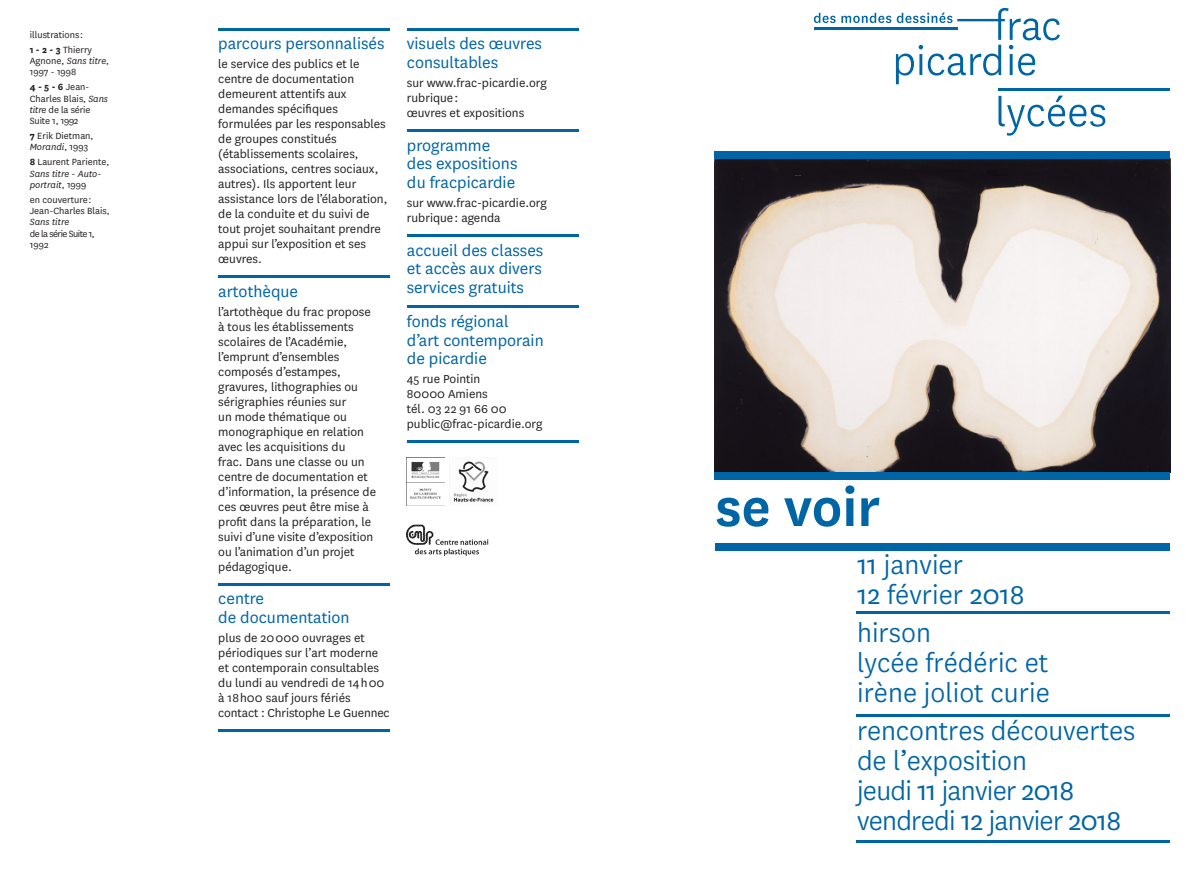
<style>
.page{position:relative;width:1200px;height:893px;background:#fff}
.page>*{position:absolute;margin:0;border:0;box-sizing:border-box;transform-origin:0 0}
.t1{font:600 60px "National";color:#0065a4}
.t2{font:30px "National Frac";letter-spacing:-.005em;color:#0065a4}
.t3{font:30px "National Frac";letter-spacing:-.025em;color:#0065a4}
.t4{font:18px/18.8px "National";color:#0065a4}
.t5{font:13.5px/15px "National";color:#231f20}
.t6{font:10.5px/11.2px "National";color:#231f20}
.t7{font:italic 10.5px/11.2px "National";color:#231f20}
.t8{font:10.5px/11.2px "National";letter-spacing:-.05em;color:#231f20}
.s1{font-weight:700}
.s2{font-style:italic}
.s3{font-weight:700;font-style:normal}
.s4{font-style:normal}
</style>
<div class="page">
<hr style="left:218px;top:28px;width:172px;height:3px;background:#0065a4">
<hr style="left:218px;top:276px;width:172px;height:2px;background:#0065a4">
<hr style="left:218px;top:583px;width:172px;height:3px;background:#0065a4">
<hr style="left:218px;top:729px;width:172px;height:3px;background:#0065a4">
<hr style="left:407px;top:28px;width:171px;height:3px;background:#0065a4">
<hr style="left:407px;top:129px;width:171px;height:3px;background:#0065a4">
<hr style="left:407px;top:234px;width:171px;height:3px;background:#0065a4">
<hr style="left:407px;top:306px;width:171px;height:2px;background:#0065a4">
<hr style="left:407px;top:441px;width:171px;height:2px;background:#0065a4">
<div style="left:715px;top:543px;width:454px;height:8px;background:#0065a4"></div>
<hr style="left:998px;top:89px;width:171px;height:2px;background:#0065a4">
<svg style="left:998px;top:96px;width:106px;height:40px"></svg>
<svg style="left:813px;top:8px;width:246px;height:76px"></svg>
<hr style="left:813px;top:28px;width:144px;height:2px;background:#0065a4">
<img style="left:714px;top:159px;width:455px;height:313px">
<hr style="left:856px;top:611px;width:313px;height:3px;background:#0065a4">
<div style="left:714px;top:151px;width:455px;height:8px;background:#0065a4"></div>
<div style="left:714px;top:473px;width:455px;height:7px;background:#0065a4"></div>
<hr style="left:856px;top:713px;width:313px;height:3px;background:#0065a4">
<hr style="left:856px;top:840px;width:313px;height:3px;background:#0065a4">
<img style="left:453px;top:461px;width:41px;height:41px">
<img style="left:406px;top:457px;width:38px;height:49px">
<img style="left:406px;top:524px;width:83px;height:32px">
<p class="t6" style="left:30px;top:29px;width:55px">illustrations :</p>
<p class="t6" style="left:30px;top:44px;width:81px"><span class="s1">1 - 2 - 3</span> Thierry<br>Agnone, <span class="s2">Sans titre</span>,<br>1997 - 1998</p>
<p class="t6" style="left:30px;top:81px;width:80px"><span class="s1">4 - 5 - 6</span> Jean-<br>Charles Blais, <span class="s2">Sans titre</span> de la série<br>Suite 1, 1992</p>
<p class="t6" style="left:30px;top:130px;width:65px"><span class="s1">7</span> Erik Dietman,<br><span class="s2">Morandi</span>, 1993</p>
<p class="t7" style="left:30px;top:156px;width:81px"><span class="s3">8</span> <span class="s4">Laurent Pariente,<br></span>Sans titre - Auto&shy;portrait<span class="s4">, 1999</span></p>
<p class="t6" style="left:30px;top:194px;width:81px">en couverture :<br>Jean-Charles Blais,<br><span class="s2">Sans titre</span></p>
<p class="t8" style="left:30px;top:227px;width:66px">de la série Suite 1,<br>1992</p>
<p class="t4" style="left:218px;top:34px;width:168px">parcours personnalisés</p>
<p class="t5" style="left:218px;top:56px;width:171px">le service des publics et le centre de documentation demeurent attentifs aux demandes spécifiques formulées par les responsables de groupes constitués (établissements scolaires, associations, centres sociaux, autres). Ils apportent leur assistance lors de l’élaboration, de la conduite et du suivi de tout projet souhaitant prendre appui sur l’exposition et ses œuvres.</p>
<p class="t4" style="left:218px;top:281px;width:81px">artothèque</p>
<p class="t5" style="left:218px;top:303px;width:159px">l’artothèque du frac propose à tous les établissements scolaires de l’Académie, l’emprunt d’ensembles composés d’estampes, gravures, lithographies ou sérigraphies réunies sur<br>un mode thématique ou monographique en relation avec les acquisitions du<br>frac. Dans une classe ou un centre de documentation et d’information, la présence de ces œuvres peut être mise à profit dans la préparation, le suivi d’une visite d’exposition ou l’animation d’un projet pédagogique.</p>
<p class="t4" style="left:218px;top:589px;width:47px">centre</p>
<p class="t4" style="left:218px;top:607px;width:133px">de documentation</p>
<p class="t5" style="left:218px;top:630px;width:168px">plus de 20 000 ouvrages et périodiques sur l’art moderne et contemporain consultables du lundi au vendredi de 14 h 00 à 18 h00 sauf jours fériés</p>
<p class="t5" style="left:218px;top:705px;width:173px">contact : Christophe Le Guennec</p>
<p class="t4" style="left:407px;top:34px;width:136px">visuels des œuvres consultables</p>
<p class="t5" style="left:407px;top:75px;width:141px">sur www.frac-picardie.org</p>
<p class="t5" style="left:407px;top:90px;width:53px">rubrique :</p>
<p class="t5" style="left:407px;top:105px;width:119px">œuvres et expositions</p>
<p class="t4" style="left:407px;top:135px;width:85px">programme</p>
<p class="t4" style="left:407px;top:154px;width:112px">des expositions</p>
<p class="t4" style="left:407px;top:172px;width:110px">du fracpicardie</p>
<p class="t5" style="left:407px;top:195px;width:141px">sur www.frac-picardie.org</p>
<p class="t5" style="left:407px;top:210px;width:95px">rubrique : agenda</p>
<p class="t4" style="left:407px;top:240px;width:138px">accueil des classes</p>
<p class="t4" style="left:407px;top:259px;width:136px">et accès aux divers</p>
<p class="t4" style="left:407px;top:277px;width:119px">services gratuits</p>
<p class="t4" style="left:407px;top:311px;width:103px">fonds régional</p>
<p class="t4" style="left:407px;top:330px;width:138px">d’art contemporain</p>
<p class="t4" style="left:407px;top:349px;width:82px">de picardie</p>
<p class="t5" style="left:407px;top:371px;width:75px">45 rue Pointin</p>
<p class="t5" style="left:407px;top:386px;width:82px">80000 Amiens</p>
<p class="t5" style="left:407px;top:401px;width:101px">tél. 03 22 91 66 00</p>
<p class="t5" style="left:407px;top:416px;width:137px">public@frac-picardie.org</p>
<p class="t1" style="left:715px;top:466px;width:166px">se voir</p>
<p class="t2" style="left:856px;top:548px;width:107px">11 janvier</p>
<p class="t2" style="left:856px;top:578px;width:169px">12 février 2018</p>
<p class="t2" style="left:856px;top:616px;width:75px">hirson</p>
<p class="t2" style="left:856px;top:646px;width:193px">lycée frédéric et</p>
<p class="t2" style="left:856px;top:676px;width:194px">irène joliot curie</p>
<p class="t2" style="left:856px;top:714px;width:279px">rencontres découvertes</p>
<p class="t2" style="left:856px;top:744px;width:171px">de l’exposition</p>
<p class="t3" style="left:856px;top:774px;width:218px">jeudi 11 janvier 2018</p>
<p class="t3" style="left:856px;top:804px;width:265px">vendredi 12 janvier 2018</p>
</div>
